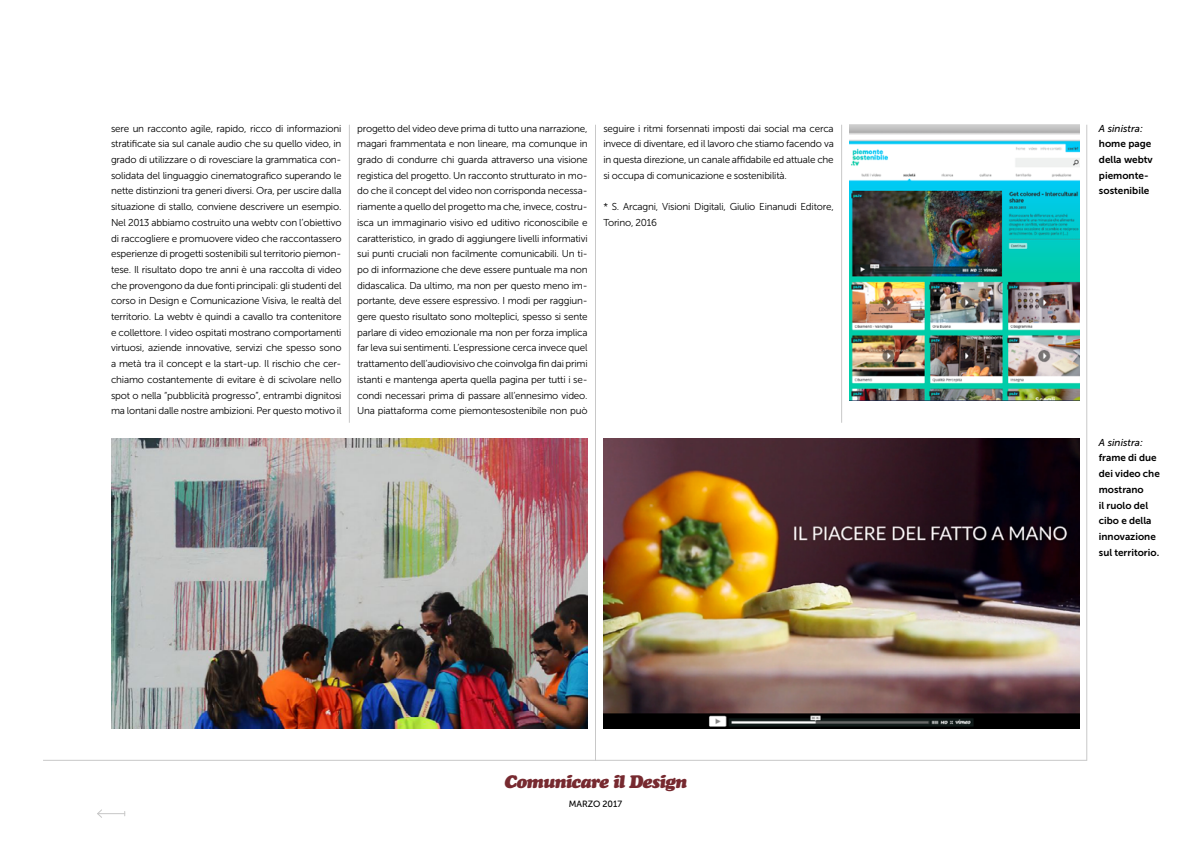
<style>
.page{position:relative;width:1191px;height:842px;background:#fff}
.page>*{position:absolute;margin:0;border:0;box-sizing:border-box;transform-origin:0 0}
.t1{font:italic 18px "Cooper Black Std";letter-spacing:-.05em;color:#772a30}
.t2{font:10px/15.7px "Museo Sans 300";letter-spacing:-.02em;color:#000;text-align:justify}
.t3{font:10px/15.7px "Museo Sans 700";color:#000}
.t4{font:italic 10px "Museo Sans 500";color:#000}
.t5{font:9px "Museo Sans 500";color:#000}
</style>
<div class="page">
<img style="left:849px;top:125px;width:231px;height:275px">
<img style="left:111px;top:439px;width:476px;height:289px">
<img style="left:603px;top:439px;width:477px;height:289px">
<hr style="left:595px;top:125px;width:1px;height:636px;background:#c8c8c8">
<hr style="left:841px;top:125px;width:1px;height:298px;background:#c8c8c8">
<hr style="left:349px;top:125px;width:1px;height:298px;background:#c8c8c8">
<hr style="left:1086px;top:125px;width:1px;height:636px;background:#c8c8c8">
<svg style="left:97px;top:809px;width:28px;height:9px"></svg>
<hr style="left:43px;top:760px;width:1043px;height:1px;background:#c8c8c8">
<p class="t2" style="left:111px;top:120px;width:232px">sere un racconto agile, rapido, ricco di informazioni stratificate sia sul canale audio che su quello video, in grado di utilizzare o di rovesciare la grammatica con&shy;solidata del linguaggio cinematografico superando le nette distinzioni tra generi diversi. Ora, per uscire dalla situazione di stallo, conviene descrivere un esempio.<br>Nel 2013 abbiamo costruito una webtv con l’obiettivo di raccogliere e promuovere video che raccontassero esperienze di progetti sostenibili sul territorio piemon&shy;tese. Il risultato dopo tre anni è una raccolta di video che provengono da due fonti principali: gli studenti del corso in Design e Comunicazione Visiva, le realtà del territorio. La webtv è quindi a cavallo tra contenitore e collettore. I video ospitati mostrano comportamenti virtuosi, aziende innovative, servizi che spesso sono a metà tra il concept e la start-up. Il rischio che cer&shy;chiamo costantemente di evitare è di scivolare nello spot o nella “pubblicità progresso”, entrambi dignitosi ma lontani dalle nostre ambizioni. Per questo motivo il</p>
<p class="t2" style="left:357px;top:120px;width:232px">progetto del video deve prima di tutto una narrazione, magari frammentata e non lineare, ma comunque in grado di condurre chi guarda attraverso una visione registica del progetto. Un racconto strutturato in mo&shy;do che il concept del video non corrisponda necessa&shy;riamente a quello del progetto ma che, invece, costru&shy;isca un immaginario visivo ed uditivo riconoscibile e caratteristico, in grado di aggiungere livelli informativi sui punti cruciali non facilmente comunicabili. Un ti&shy;po di informazione che deve essere puntuale ma non didascalica. Da ultimo, ma non per questo meno im&shy;portante, deve essere espressivo. I modi per raggiun&shy;gere questo risultato sono molteplici, spesso si sente parlare di video emozionale ma non per forza implica far leva sui sentimenti. L’espressione cerca invece quel trattamento dell’audiovisivo che coinvolga fin dai primi istanti e mantenga aperta quella pagina per tutti i se&shy;condi necessari prima di passare all’ennesimo video.<br>Una piattaforma come piemontesostenibile non può</p>
<p class="t2" style="left:603px;top:120px;width:232px">seguire i ritmi forsennati imposti dai social ma cerca invece di diventare, ed il lavoro che stiamo facendo va in questa direzione, un canale affidabile ed attuale che si occupa di comunicazione e sostenibilità.</p>
<p class="t2" style="left:603px;top:199px;width:232px">* S. Arcagni, Visioni Digitali, Giulio Einanudi Editore,<br>Torino, 2016</p>
<h1 class="t1" style="left:504px;top:771px;width:184px">Comunicare il Design</h1>
<p class="t5" style="left:569px;top:799px;width:55px">MARZO 2017</p>
<p class="t4" style="left:1098px;top:123px;width:46px">A sinistra:</p>
<p class="t3" style="left:1098px;top:136px;width:55px">home page della webtv piemonte&shy;sostenibile</p>
<p class="t4" style="left:1098px;top:437px;width:46px">A sinistra:</p>
<p class="t3" style="left:1098px;top:450px;width:62px">frame di due dei video che mostrano<br>il ruolo del cibo e della innovazione sul territorio.</p>
</div>
